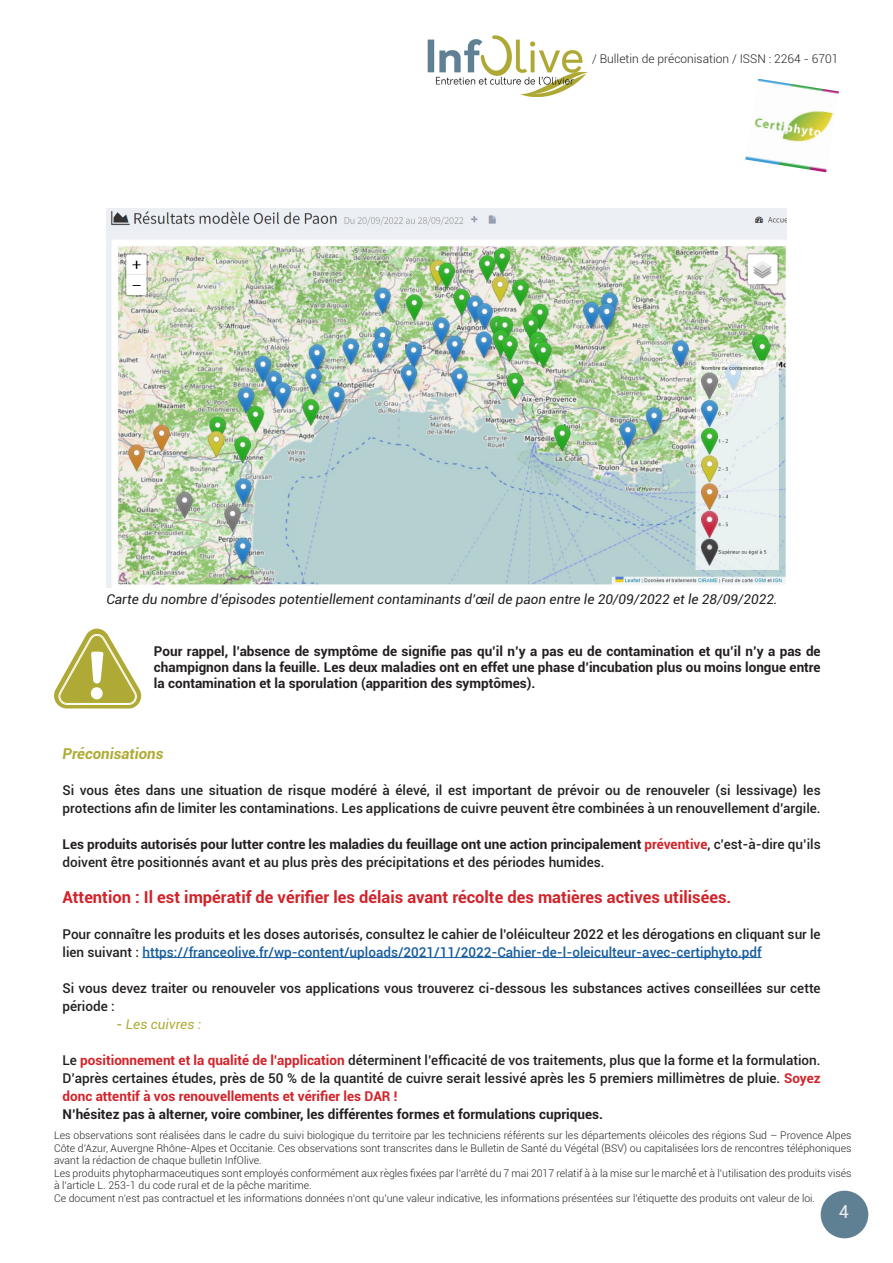
<style>
.page{position:relative;width:893px;height:1263px;background:#fff}
.page>*{position:absolute;margin:0;border:0;box-sizing:border-box;transform-origin:0 0}
.t1{font:18px "Roboto";color:#ebebeb}
.t2{font:700 16.5px "Roboto";color:#d1232a}
.t3{font:italic 700 15px "Roboto";color:#afaa35}
.t4{font:500 13.5px/18px "Roboto";color:#231f20}
.t5{font:700 13.5px/16.2px "Roboto";color:#231f20;text-align:justify}
.t6{font:italic 13.5px "Roboto";color:#231f20}
.t7{font:italic 13.5px "Roboto";color:#afaa35}
.t8{font:300 12px "Roboto";color:#231f20}
.t9{font:300 10.5px/12.6px "Roboto";color:#231f20}
.s1{font-weight:700}
.s2{font-weight:700;color:#d1232a}
.s3{color:#175d9e}
.s4{font-weight:500;font-style:normal}
</style>
<div class="page">
<div style="left:821px;top:1191px;width:47px;height:47px;background:#5f7f93;border-radius:50%"></div>
<img style="left:427px;top:35px;width:161px;height:62px">
<img style="left:745px;top:79px;width:94px;height:93px">
<hr style="left:142px;top:957px;width:620px;height:1px;background:#175d9e">
<img style="left:106px;top:208px;width:681px;height:380px">
<svg style="left:54px;top:629px;width:87px;height:79px"></svg>
<p class="t8" style="left:592px;top:50px;width:248px">/ Bulletin de préconisation / ISSN : 2264 - 6701</p>
<p class="t6" style="left:106px;top:590px;width:673px">Carte du nombre d’épisodes potentiellement contaminants d’œil de paon entre le 20/09/2022 et le 28/09/2022.</p>
<p class="t5" style="left:154px;top:642px;width:668px">Pour rappel, l’absence de symptôme de signifie pas qu’il n’y a pas eu de contamination et qu’il n’y a pas de champignon dans la feuille. Les deux maladies ont en effet une phase d’incubation plus ou moins longue entre la contamination et la sporulation (apparition des symptômes).</p>
<p class="t3" style="left:63px;top:743px;width:102px">Préconisations</p>
<p class="t4" style="left:63px;top:780px;width:760px">Si vous êtes dans une situation de risque modéré à élevé, il est important de prévoir ou de renouveler (si lessivage) les protections afin de limiter les contaminations. Les applications de cuivre peuvent être combinées à un renouvellement d’argile.</p>
<p class="t4" style="left:63px;top:834px;width:760px"><span class="s1">Les produits autorisés pour lutter contre les maladies du feuillage ont une action principalement</span> <span class="s2">préventive</span>, c’est-à-dire qu’ils doivent être positionnés avant et au plus près des précipitations et des périodes humides.</p>
<p class="t2" style="left:63px;top:885px;width:670px">Attention : Il est impératif de vérifier les délais avant récolte des matières actives utilisées.</p>
<p class="t4" style="left:63px;top:924px;width:760px">Pour connaître les produits et les doses autorisés, consultez le cahier de l’oléiculteur 2022 et les dérogations en cliquant sur le lien suivant : <span class="s3">https://franceolive.fr/wp-content/uploads/2021/11/2022-Cahier-de-l-oleiculteur-avec-certiphyto.pdf</span></p>
<p class="t4" style="left:63px;top:978px;width:760px">Si vous devez traiter ou renouveler vos applications vous trouverez ci-dessous les substances actives conseillées sur cette période :</p>
<p class="t7" style="left:117px;top:1014px;width:86px"><span class="s4">-</span> Les cuivres :</p>
<p class="t4" style="left:63px;top:1050px;width:760px;text-align:justify">Le <span class="s2">positionnement et la qualité de l’application</span> déterminent l’efficacité de vos traitements, plus que la forme et la formulation.<br>D’après certaines études, près de 50 % de la quantité de cuivre serait lessivé après les 5 premiers millimètres de pluie. <span class="s2">Soyez donc attentif à vos renouvellements et vérifier les DAR !</span></p>
<p class="t5" style="left:63px;top:1105px;width:542px">N’hésitez pas à alterner, voire combiner, les différentes formes et formulations cupriques.</p>
<p class="t9" style="left:54px;top:1129px;width:799px">Les observations sont réalisées dans le cadre du suivi biologique du territoire par les techniciens référents sur les départements oléicoles des régions Sud – Provence Alpes Côte d’Azur, Auvergne Rhône-Alpes et Occitanie. Ces observations sont transcrites dans le Bulletin de Santé du Végétal (BSV) ou capitalisées lors de rencontres téléphoniques avant la rédaction de chaque bulletin InfOlive.<br>Les produits phytopharmaceutiques sont employés conformément aux règles fixées par l’arrêté du 7 mai 2017 relatif à à la mise sur le marché́et à l’utilisation des produits visés à l’article L. 253-1 du code rural et de la pêche maritime.<br>Ce document n’est pas contractuel et les informations données n’ont qu’une valeur indicative, les informations présentées sur l’étiquette des produits ont valeur de loi.</p>
<p class="t1" style="left:839px;top:1199px;width:12px">4</p>
</div>
